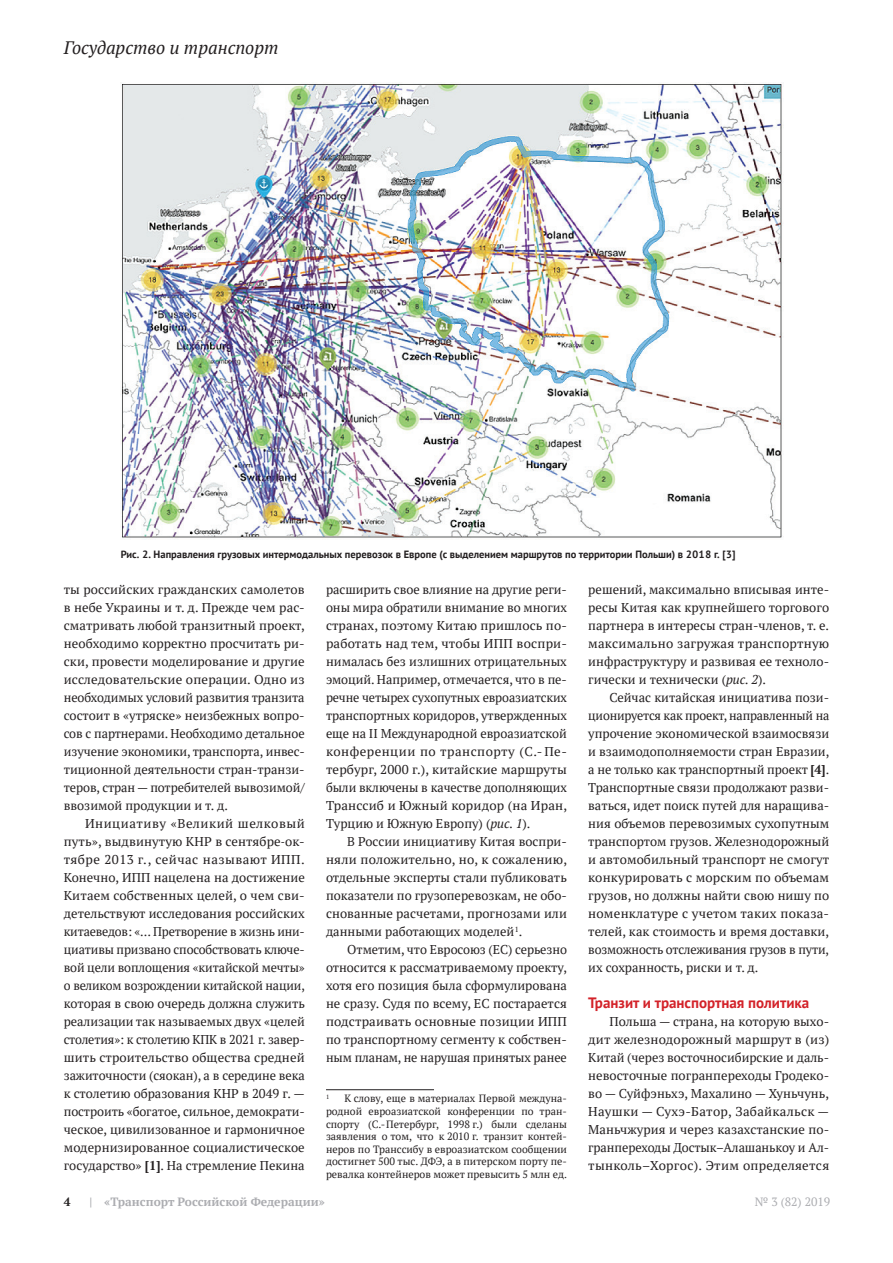
<style>
.page{position:relative;width:893px;height:1263px;background:#fff}
.page>*{position:absolute;margin:0;border:0;box-sizing:border-box;transform-origin:0 0}
.t1{font:italic 18px "PT Serif";color:#231f20}
.t2{font:700 15px "PT Sans";color:#d32229}
.t3{font:12.75px/18px "PT Serif";color:#231f20;text-align:justify}
.t4{font:700 12px "PT Serif";color:#acadb1}
.t5{font:12px "PT Serif";color:#acadb1}
.t6{font:700 12px "PT Serif";color:#231f20}
.t7{font:10.5px/12.6px "PT Serif";color:#231f20;text-align:justify}
.t8{font:700 10.5px "PT Sans";color:#231f20}
.t9{font:6.15px "PT Serif";color:#231f20}
.s1{font-weight:700}
.s2{font-style:italic}
</style>
<div class="page">
<hr style="left:326px;top:1089px;width:108px;height:1px;background:#231f20">
<img style="left:120px;top:82px;width:662px;height:457px">
<h1 class="t1" style="left:64px;top:36px;width:216px">Государство и транспорт</h1>
<p class="t8" style="left:121px;top:547px;width:616px">Рис. 2. Направления грузовых интермодальных перевозок в Европе (с выделением маршрутов по территории Польши) в 2018 г. [3]</p>
<p class="t3" style="left:64px;top:580px;width:242px">ты российских гражданских самолетов в небе Украины и т. д. Прежде чем рас&shy;сматривать любой транзитный проект, необходимо корректно просчитать ри&shy;ски, провести моделирование и другие исследовательские операции. Одно из необходимых условий развития транзита состоит в «утряске» неизбежных вопро&shy;сов с партнерами. Необходимо детальное изучение экономики, транспорта, инвес&shy;тиционной деятельности стран-транзи&shy;теров, стран — потребителей вывозимой/ ввозимой продукции и т. д.</p>
<p class="t3" style="left:64px;top:814px;width:243px;text-indent:21px">Инициативу «Великий шелковый путь», выдвинутую КНР в сентябре-ок&shy;тябре 2013 г., сейчас называют ИПП.<br>Конечно, ИПП нацелена на достижение Китаем собственных целей, о чем сви&shy;детельствуют исследования российских китаеведов: «… Претворение в жизнь ини&shy;циативы призвано способствовать ключе&shy;вой цели воплощения «китайской мечты» о великом возрождении китайской нации, которая в свою очередь должна служить реализации так называемых двух «целей столетия»: к столетию КПК в 2021 г. завер&shy;шить строительство общества средней зажиточности (сяокан), а в середине века к столетию образования КНР в 2049 г. — построить «богатое, сильное, демократи&shy;ческое, цивилизованное и гармоничное модернизированное социалистическое государство» <span class="s1">[1]</span>. На стремление Пекина</p>
<p class="t3" style="left:326px;top:580px;width:243px">расширить свое влияние на другие реги&shy;оны мира обратили внимание во многих странах, поэтому Китаю пришлось по&shy;работать над тем, чтобы ИПП воспри&shy;нималась без излишних отрицательных эмоций. Например, отмечается, что в пе&shy;речне четырех сухопутных евроазиатских транспортных коридоров, утвержденных еще на II Международной евроазиатской конференции по транспорту (С.‑ Пе&shy;тербург, 2000 г.), китайские маршруты были включены в качестве дополняющих Транссиб и Южный коридор (на Иран, Турцию и Южную Европу) (<span class="s2">рис. 1</span>).</p>
<p class="t3" style="left:326px;top:832px;width:243px;text-indent:21px">В России инициативу Китая воспри&shy;няли положительно, но, к сожалению, отдельные эксперты стали публиковать показатели по грузоперевозкам, не обо&shy;снованные расчетами, прогнозами или данными работающих моделей<sup>1</sup>.</p>
<p class="t3" style="left:326px;top:940px;width:243px;text-indent:21px">Отметим, что Евросоюз (ЕС) серьезно относится к рассматриваемому проекту, хотя его позиция была сформулирована не сразу. Судя по всему, ЕС постарается подстраивать основные позиции ИПП по транспортному сегменту к собствен&shy;ным планам, не нарушая принятых ранее</p>
<p class="t9" style="left:326px;top:1093px;width:5px">1</p>
<p class="t7" style="left:326px;top:1092px;width:242px;text-indent:19px">К слову, еще в материалах Первой междуна&shy;родной евроазиатской конференции по тран&shy;спорту (С.‑ Петербург, 1998 г.) были сделаны заявления о том, что к 2010 г. транзит контей&shy;неров по Транссибу в евроазиатском сообщении достигнет 500 тыс. ДФЭ, а в питерском порту пе&shy;ревалка контейнеров может превысить 5 млн ед.</p>
<p class="t3" style="left:588px;top:580px;width:243px">решений, максимально вписывая инте&shy;ресы Китая как крупнейшего торгового партнера в интересы стран-членов, т. е. максимально загружая транспортную инфраструктуру и развивая ее техноло&shy;гически и технически (<span class="s2">рис. 2</span>).</p>
<p class="t3" style="left:588px;top:688px;width:243px;text-indent:21px">Сейчас китайская инициатива пози&shy;ционируется как проект, направленный на упрочение экономической взаимосвязи и взаимодополняемости стран Евразии, а не только как транспортный проект <span class="s1">[4]</span>.<br>Транспортные связи продолжают разви&shy;ваться, идет поиск путей для наращива&shy;ния объемов перевозимых сухопутным транспортом грузов. Железнодорожный и автомобильный транспорт не смогут конкурировать с морским по объемам грузов, но должны найти свою нишу по номенклатуре с учетом таких показа&shy;телей, как стоимость и время доставки, возможность отслеживания грузов в пути, их сохранность, риски и т. д.</p>
<p class="t2" style="left:588px;top:993px;width:223px">Транзит и транспортная политика</p>
<p class="t3" style="left:588px;top:1012px;width:243px;text-indent:21px">Польша — страна, на которую выхо&shy;дит железнодорожный маршрут в (из)<br>Китай (через восточносибирские и даль&shy;невосточные погранпереходы Гродеко&shy;во — Суйфэньхэ, Махалино — Хуньчунь, Наушки — Сухэ-Батор, Забайкальск — Маньчжурия и через казахстанские по&shy;гранпереходы Достык–Алашанькоу и Ал&shy;тынколь–Хоргос). Этим определяется</p>
<p class="t6" style="left:64px;top:1194px;width:8px">4</p>
<p class="t4" style="left:89px;top:1194px;width:237px">| «Транспорт Российской Федерации»</p>
<p class="t5" style="left:755px;top:1194px;width:77px">№ 3 (82) 2019</p>
</div>
